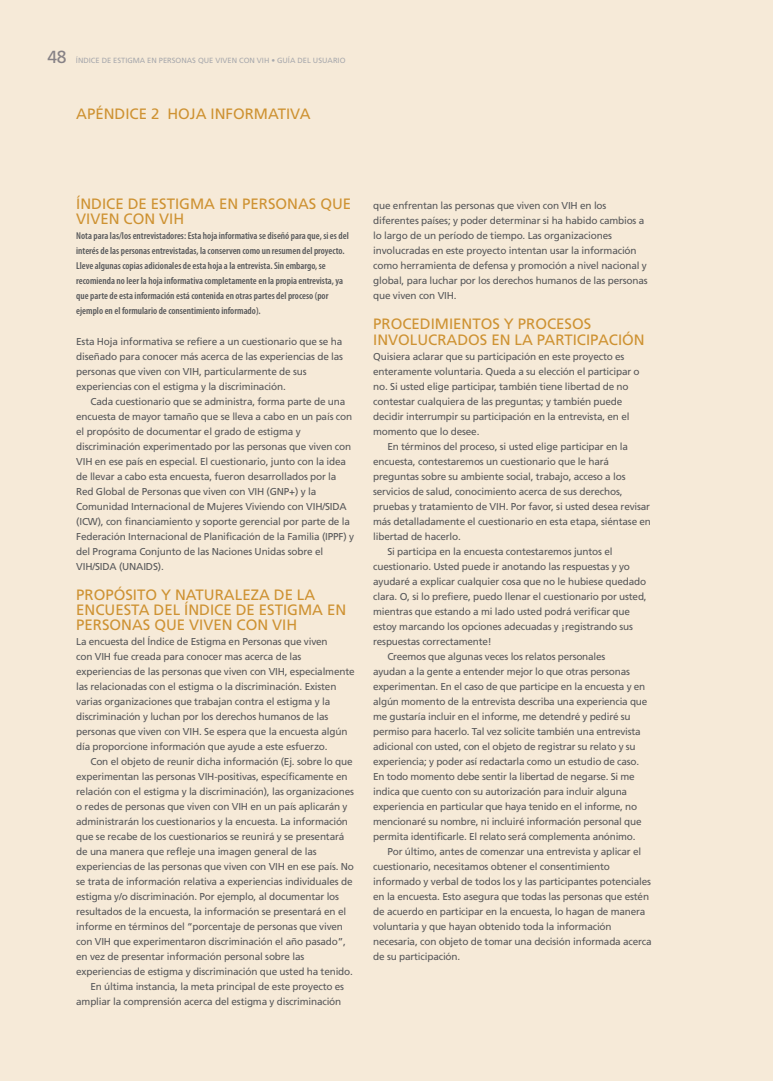
<style>
.page{position:relative;width:773px;height:1081px;background:#fff}
.page>*{position:absolute;margin:0;border:0;box-sizing:border-box;transform-origin:0 0}
.t1{font:17.5px "Frutiger";color:#878286}
.t2{font:15px/15px "Frutiger";color:#ce9232}
.t3{font:10px/15px "Frutiger";letter-spacing:-.015em;color:#57585a}
.t4{font:600 condensed 10px/15px "Myriad Pro";color:#57585a}
.t5{font:7.5px "Frutiger";color:#a8a9ad}
</style>
<div class="page">
<div style="left:758px;top:0;width:14px;height:1081px;background:#f6ead8"></div>
<div style="left:0;top:0;width:758px;height:1081px;background:#f6ead8"></div>
<h1 class="t1" style="left:47px;top:50px;width:20px">48</h1>
<p class="t5" style="left:76px;top:57px;width:271px">ÍNDICE DE ESTIGMA EN PERSONAS QUE VIVEN CON VIH • GUÍA DEL USUARIO</p>
<h2 class="t2" style="left:76px;top:108px;width:236px">APÉNDICE 2 HOJA INFORMATIVA</h2>
<h2 class="t2" style="left:76px;top:198px;width:276px">ÍNDICE DE ESTIGMA EN PERSONAS QUE<br>VIVEN CON VIH</h2>
<p class="t4" style="left:76px;top:229px;width:274px">Nota para las/los entrevistadores: Esta hoja informativa se diseñó para que, si es del interés de las personas entrevistadas, la conserven como un resumen del proyecto.<br>Lleve algunas copias adicionales de esta hoja a la entrevista. Sin embargo, se recomienda no leer la hoja informativa completamente en la propia entrevista, ya que parte de esta información está contenida en otras partes del proceso (por ejemplo en el formulario de consentimiento informado).</p>
<p class="t3" style="left:76px;top:334px;width:268px">Esta Hoja informativa se refiere a un cuestionario que se ha diseñado para conocer más acerca de las experiencias de las personas que viven con VIH, particularmente de sus experiencias con el estigma y la discriminación.</p>
<p class="t3" style="left:76px;top:394px;width:279px;text-indent:14px">Cada cuestionario que se administra, forma parte de una encuesta de mayor tamaño que se lleva a cabo en un país con el propósito de documentar el grado de estigma y discriminación experimentado por las personas que viven con VIH en ese país en especial. El cuestionario, junto con la idea de llevar a cabo esta encuesta, fueron desarrollados por la Red Global de Personas que viven con VIH (GNP+) y la Comunidad Internacional de Mujeres Viviendo con VIH/SIDA (ICW), con financiamiento y soporte gerencial por parte de la Federación Internacional de Planificación de la Familia (IPPF) y del Programa Conjunto de las Naciones Unidas sobre el VIH/SIDA (UNAIDS).</p>
<h2 class="t2" style="left:76px;top:588px;width:271px">PROPÓSITO Y NATURALEZA DE LA<br>ENCUESTA DEL ÍNDICE DE ESTIGMA EN<br>PERSONAS QUE VIVEN CON VIH</h2>
<p class="t3" style="left:76px;top:634px;width:280px">La encuesta del Índice de Estigma en Personas que viven<br>con VIH fue creada para conocer mas acerca de las experiencias de las personas que viven con VIH, especialmente las relacionadas con el estigma o la discriminación. Existen varias organizaciones que trabajan contra el estigma y la discriminación y luchan por los derechos humanos de las personas que viven con VIH. Se espera que la encuesta algún día proporcione información que ayude a este esfuerzo.</p>
<p class="t3" style="left:90px;top:754px;width:264px">Con el objeto de reunir dicha información (Ej. sobre lo que</p>
<p class="t3" style="left:76px;top:769px;width:273px">experimentan las personas VIH-positivas, específicamente en</p>
<p class="t3" style="left:76px;top:784px;width:279px">relación con el estigma y la discriminación), las organizaciones</p>
<p class="t3" style="left:76px;top:799px;width:273px">o redes de personas que viven con VIH en un país aplicarán y</p>
<p class="t3" style="left:76px;top:814px;width:273px">administrarán los cuestionarios y la encuesta. La información</p>
<p class="t3" style="left:76px;top:829px;width:269px">que se recabe de los cuestionarios se reunirá y se presentará</p>
<p class="t3" style="left:76px;top:844px;width:242px">de una manera que refleje una imagen general de las</p>
<p class="t3" style="left:76px;top:859px;width:279px">experiencias de las personas que viven con VIH en ese país. No</p>
<p class="t3" style="left:76px;top:874px;width:278px">se trata de información relativa a experiencias individuales de</p>
<p class="t3" style="left:76px;top:889px;width:264px">estigma y/o discriminación. Por ejemplo, al documentar los</p>
<p class="t3" style="left:76px;top:904px;width:271px">resultados de la encuesta, la información se presentará en el</p>
<p class="t3" style="left:76px;top:919px;width:268px">informe en términos del “porcentaje de personas que viven</p>
<p class="t3" style="left:76px;top:934px;width:271px">con VIH que experimentaron discriminación el año pasado”,</p>
<p class="t3" style="left:76px;top:949px;width:229px">en vez de presentar información personal sobre las</p>
<p class="t3" style="left:76px;top:964px;width:278px">experiencias de estigma y discriminación que usted ha tenido.</p>
<p class="t3" style="left:90px;top:979px;width:255px">En última instancia, la meta principal de este proyecto es</p>
<p class="t3" style="left:76px;top:994px;width:266px">ampliar la comprensión acerca del estigma y discriminación</p>
<p class="t3" style="left:373px;top:199px;width:276px">que enfrentan las personas que viven con VIH en los diferentes países; y poder determinar si ha habido cambios a lo largo de un período de tiempo. Las organizaciones involucradas en este proyecto intentan usar la información como herramienta de defensa y promoción a nivel nacional y global, para luchar por los derechos humanos de las personas que viven con VIH.</p>
<h2 class="t2" style="left:373px;top:318px;width:273px">PROCEDIMIENTOS Y PROCESOS<br>INVOLUCRADOS EN LA PARTICIPACIÓN</h2>
<p class="t3" style="left:373px;top:349px;width:268px">Quisiera aclarar que su participación en este proyecto es enteramente voluntaria. Queda a su elección el participar o no. Si usted elige participar, también tiene libertad de no contestar cualquiera de las preguntas; y también puede decidir interrumpir su participación en la entrevista, en el momento que lo desee.</p>
<p class="t3" style="left:387px;top:439px;width:242px">En términos del proceso, si usted elige participar en la</p>
<p class="t3" style="left:373px;top:454px;width:237px">encuesta, contestaremos un cuestionario que le hará</p>
<p class="t3" style="left:373px;top:469px;width:254px">preguntas sobre su ambiente social, trabajo, acceso a los</p>
<p class="t3" style="left:373px;top:484px;width:251px">servicios de salud, conocimiento acerca de sus derechos,</p>
<p class="t3" style="left:373px;top:499px;width:278px">pruebas y tratamiento de VIH. Por favor, si usted desea revisar</p>
<p class="t3" style="left:373px;top:514px;width:279px">más detalladamente el cuestionario en esta etapa, siéntase en</p>
<p class="t3" style="left:373px;top:529px;width:89px">libertad de hacerlo.</p>
<p class="t3" style="left:387px;top:544px;width:227px">Si participa en la encuesta contestaremos juntos el</p>
<p class="t3" style="left:373px;top:559px;width:258px">cuestionario. Usted puede ir anotando las respuestas y yo</p>
<p class="t3" style="left:373px;top:574px;width:274px">ayudaré a explicar cualquier cosa que no le hubiese quedado</p>
<p class="t3" style="left:373px;top:589px;width:275px">clara. O, si lo prefiere, puedo llenar el cuestionario por usted,</p>
<p class="t3" style="left:373px;top:604px;width:258px">mientras que estando a mi lado usted podrá verificar que</p>
<p class="t3" style="left:373px;top:619px;width:261px">estoy marcando los opciones adecuadas y ¡registrando sus</p>
<p class="t3" style="left:373px;top:634px;width:120px">respuestas correctamente!</p>
<p class="t3" style="left:387px;top:649px;width:219px">Creemos que algunas veces los relatos personales</p>
<p class="t3" style="left:373px;top:664px;width:258px">ayudan a la gente a entender mejor lo que otras personas</p>
<p class="t3" style="left:373px;top:679px;width:274px">experimentan. En el caso de que participe en la encuesta y en</p>
<p class="t3" style="left:373px;top:694px;width:275px">algún momento de la entrevista describa una experiencia que</p>
<p class="t3" style="left:373px;top:709px;width:259px">me gustaría incluir en el informe, me detendré y pediré su</p>
<p class="t3" style="left:373px;top:724px;width:269px">permiso para hacerlo. Tal vez solicite también una entrevista</p>
<p class="t3" style="left:373px;top:739px;width:264px">adicional con usted, con el objeto de registrar su relato y su</p>
<p class="t3" style="left:373px;top:754px;width:267px">experiencia; y poder así redactarla como un estudio de caso.</p>
<p class="t3" style="left:373px;top:769px;width:263px">En todo momento debe sentir la libertad de negarse. Si me</p>
<p class="t3" style="left:373px;top:784px;width:255px">indica que cuento con su autorización para incluir alguna</p>
<p class="t3" style="left:373px;top:799px;width:265px">experiencia en particular que haya tenido en el informe, no</p>
<p class="t3" style="left:373px;top:814px;width:270px">mencionaré su nombre, ni incluiré información personal que</p>
<p class="t3" style="left:373px;top:829px;width:264px">permita identificarle. El relato será complementa anónimo.</p>
<p class="t3" style="left:387px;top:844px;width:255px">Por último, antes de comenzar una entrevista y aplicar el</p>
<p class="t3" style="left:373px;top:859px;width:238px">cuestionario, necesitamos obtener el consentimiento</p>
<p class="t3" style="left:373px;top:874px;width:279px">informado y verbal de todos los y las participantes potenciales</p>
<p class="t3" style="left:373px;top:889px;width:277px">en la encuesta. Esto asegura que todas las personas que estén</p>
<p class="t3" style="left:373px;top:904px;width:274px">de acuerdo en participar en la encuesta, lo hagan de manera</p>
<p class="t3" style="left:373px;top:919px;width:240px">voluntaria y que hayan obtenido toda la información</p>
<p class="t3" style="left:373px;top:934px;width:280px">necesaria, con objeto de tomar una decisión informada acerca</p>
<p class="t3" style="left:373px;top:949px;width:89px">de su participación.</p>
</div>
